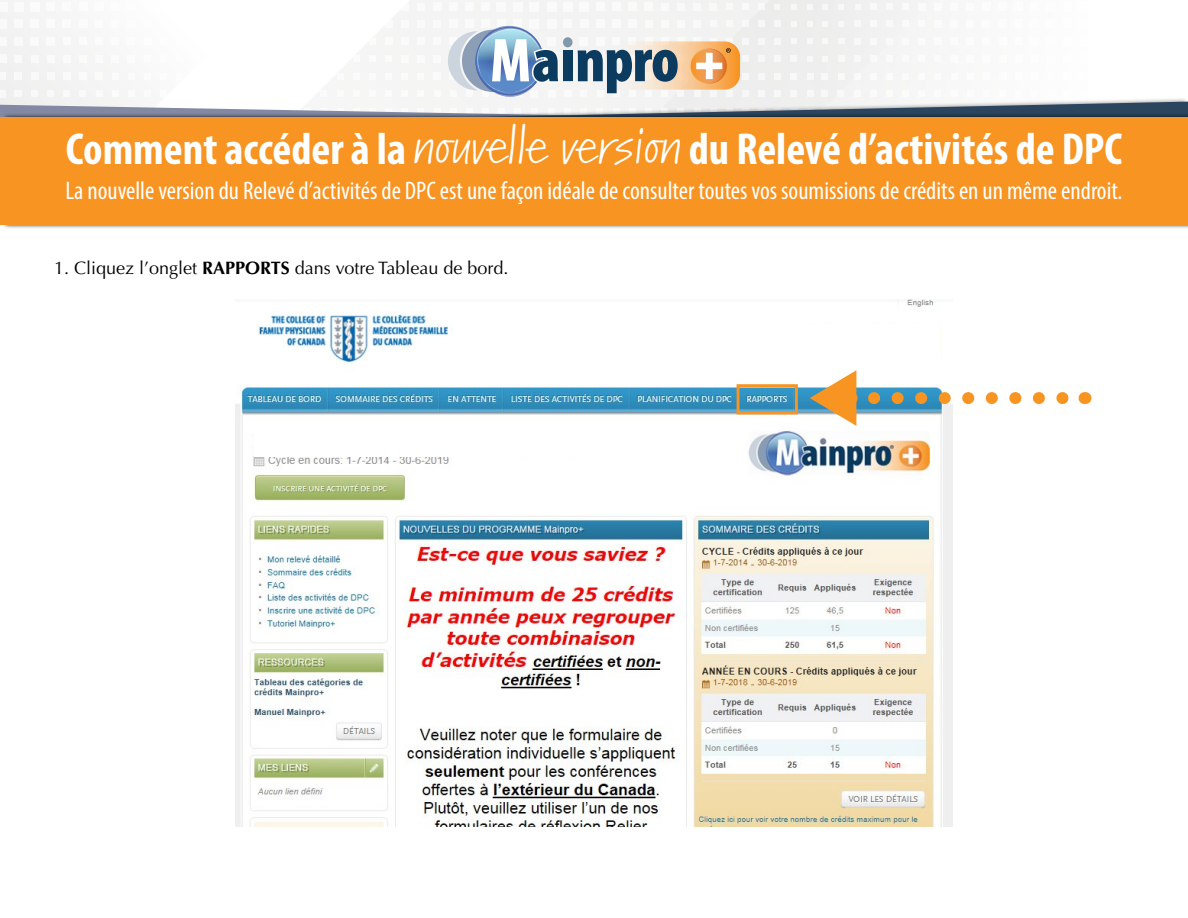
<style>
.page{position:relative;width:1188px;height:918px;background:#fff}
.page>*{position:absolute;margin:0;border:0;box-sizing:border-box;transform-origin:0 0}
.t1{font:700 condensed 45px "Myriad Pro";color:#fff}
.t2{font:condensed 25.5px "Myriad Pro";color:#fff}
.t3{font:18px "Optima";color:#000}
.s1{font-family:"Kremlin Pro";font-weight:400;font-stretch:semi-expanded}
.s2{font-weight:700}
</style>
<div class="page">
<div style="left:1px;top:113px;width:1187px;height:116px;background:#000;opacity:.75"></div>
<div style="left:0;top:117px;width:1188px;height:108px;background:#f79422"></div>
<svg style="left:0;top:0;width:1188px;height:117px"></svg>
<img style="left:236px;top:300px;width:716px;height:526px">
<svg style="left:874px;top:392px;width:195px;height:12px"></svg>
<svg style="left:810px;top:370px;width:46px;height:56px"></svg>
<svg style="left:1085px;top:392px;width:1px;height:12px"></svg>
<div style="left:737px;top:384px;width:61px;height:30px;border:3px solid #f79422"></div>
<div style="left:254px;top:426px;width:391px;height:30px;background:#fff"></div>
<div style="left:759px;top:324px;width:181px;height:36px;background:#fff"></div>
<h1 class="t1" style="left:66px;top:121px;width:1058px">Comment accéder à la <span class="s1">nouvelle version</span> du Relevé d’activités de DPC</h1>
<p class="t2" style="left:65px;top:175px;width:1059px">La nouvelle version du Relevé d’activités de DPC est une façon idéale de consulter toutes vos soumissions de crédits en un même endroit.</p>
<p class="t3" style="left:54px;top:258px;width:456px">1. Cliquez l’onglet <span class="s2">RAPPORTS</span> dans votre Tableau de bord.</p>
</div>
